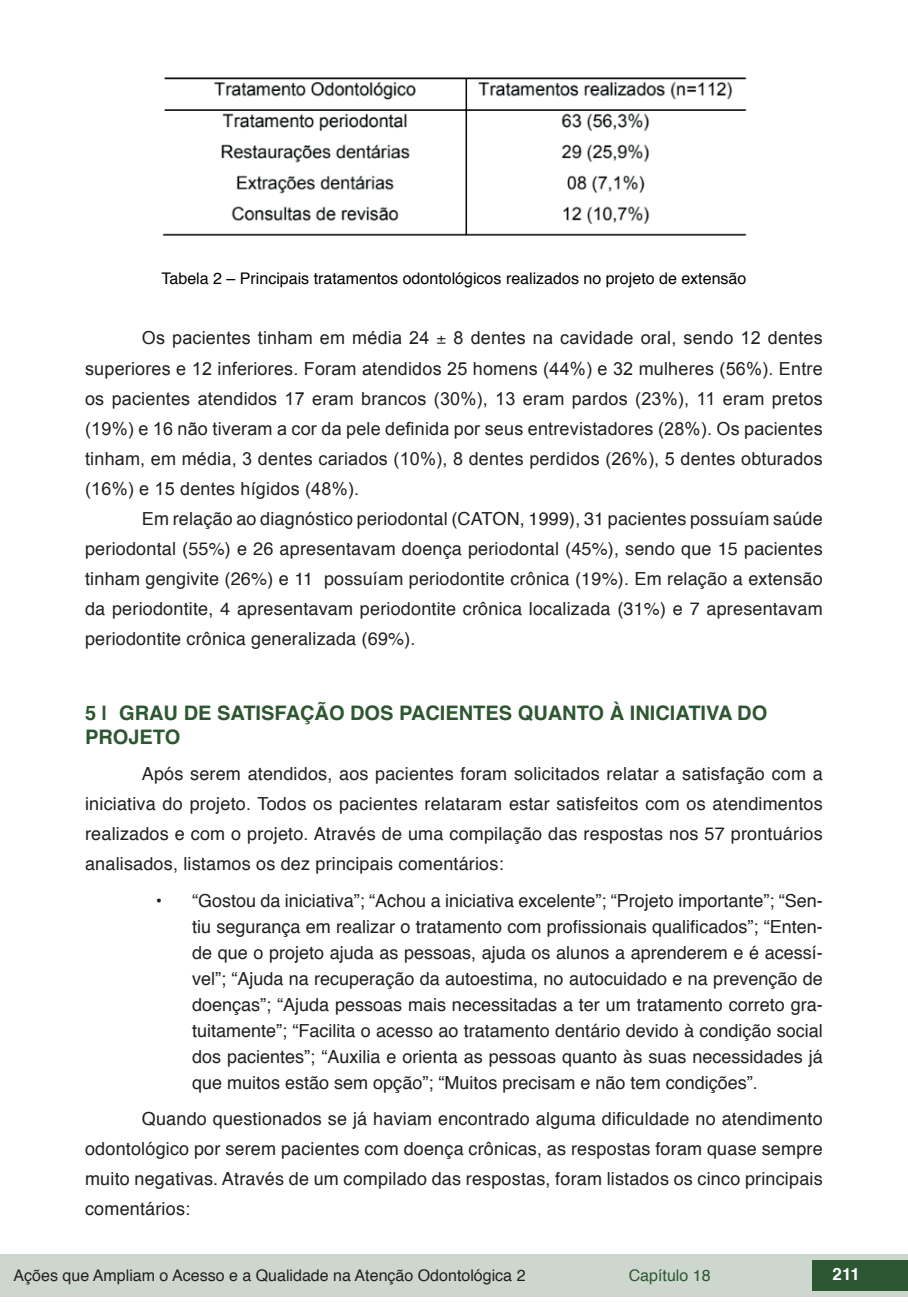
<style>
.page{position:relative;width:908px;height:1304px;background:#fff}
.page>*{position:absolute;margin:0;border:0;box-sizing:border-box;transform-origin:0 0}
.t1{font:700 20px/24px "Helvetica";color:#2d5730}
.t2{font:18px/30px "Helvetica";letter-spacing:.01em;color:#231f20;text-align:justify}
.t3{font:18px/30px "Arial";letter-spacing:.01em;color:#231f20;text-align:justify}
.t4{font:700 16.8px "Helvetica";color:#fff}
.t5{font:16px "Helvetica";color:#000}
.t6{font:16px "Helvetica";color:#231f20}
.t7{font:16px "Helvetica";color:#2d5730}
</style>
<div class="page">
<div style="left:0;top:1254px;width:906px;height:43px;background:#cdd7ce"></div>
<div style="left:812px;top:1261px;width:95px;height:30px;background:#2d5730"></div>
<img style="left:162px;top:77px;width:585px;height:159px">
<p class="t5" style="left:161px;top:267px;width:586px">Tabela 2 – Principais tratamentos odontológicos realizados no projeto de extensão</p>
<p class="t3" style="left:85px;top:323px;width:738px;text-indent:368px">8 dentes na cavidade oral, sendo 12 dentes superiores e 12 inferiores. Foram atendidos 25 homens (44%) e 32 mulheres (56%). Entre os pacientes atendidos 17 eram brancos (30%), 13 eram pardos (23%), 11 eram pretos (19%) e 16 não tiveram a cor da pele definida por seus entrevistadores (28%). Os pacientes tinham, em média, 3 dentes cariados (10%), 8 dentes perdidos (26%), 5 dentes obturados (16%) e 15 dentes hígidos (48%).</p>
<p class="t2" style="left:85px;top:504px;width:738px;text-indent:57px">Em relação ao diagnóstico periodontal (CATON, 1999), 31 pacientes possuíam saúde periodontal (55%) e 26 apresentavam doença periodontal (45%), sendo que 15 pacientes tinham gengivite (26%) e 11 possuíam periodontite crônica (19%). Em relação a extensão da periodontite, 4 apresentavam periodontite crônica localizada (31%) e 7 apresentavam periodontite crônica generalizada (69%).</p>
<p class="t3" style="left:142px;top:323px;width:289px">Os pacientes tinham em média 24</p>
<p class="t1" style="left:85px;top:701px;width:683px">5 | GRAU DE SATISFAÇÃO DOS PACIENTES QUANTO À INICIATIVA DO<br>PROJETO</p>
<p class="t2" style="left:85px;top:759px;width:738px;text-indent:57px">Após serem atendidos, aos pacientes foram solicitados relatar a satisfação com a iniciativa do projeto. Todos os pacientes relataram estar satisfeitos com os atendimentos realizados e com o projeto. Através de uma compilação das respostas nos 57 prontuários analisados, listamos os dez principais comentários:</p>
<p class="t2" style="left:192px;top:888px;width:632px;line-height:26px;text-indent:-36px">• “Gostou da iniciativa”; “Achou a iniciativa excelente”; “Projeto importante”; “Sen&shy;tiu segurança em realizar o tratamento com profissionais qualificados”; “Enten&shy;de que o projeto ajuda as pessoas, ajuda os alunos a aprenderem e é acessí&shy;vel”; “Ajuda na recuperação da autoestima, no autocuidado e na prevenção de doenças”; “Ajuda pessoas mais necessitadas a ter um tratamento correto gra&shy;tuitamente”; “Facilita o acesso ao tratamento dentário devido à condição social dos pacientes”; “Auxilia e orienta as pessoas quanto às suas necessidades já que muitos estão sem opção”; “Muitos precisam e não tem condições”.</p>
<p class="t2" style="left:85px;top:1104px;width:738px;text-indent:57px">Quando questionados se já haviam encontrado alguma dificuldade no atendimento odontológico por serem pacientes com doença crônicas, as respostas foram quase sempre muito negativas. Através de um compilado das respostas, foram listados os cinco principais comentários:</p>
<p class="t6" style="left:14px;top:1263px;width:513px">Ações que Ampliam o Acesso e a Qualidade na Atenção Odontológica 2</p>
<p class="t7" style="left:628px;top:1263px;width:83px">Capítulo 18</p>
<p class="t4" style="left:832px;top:1261px;width:29px">211</p>
</div>
